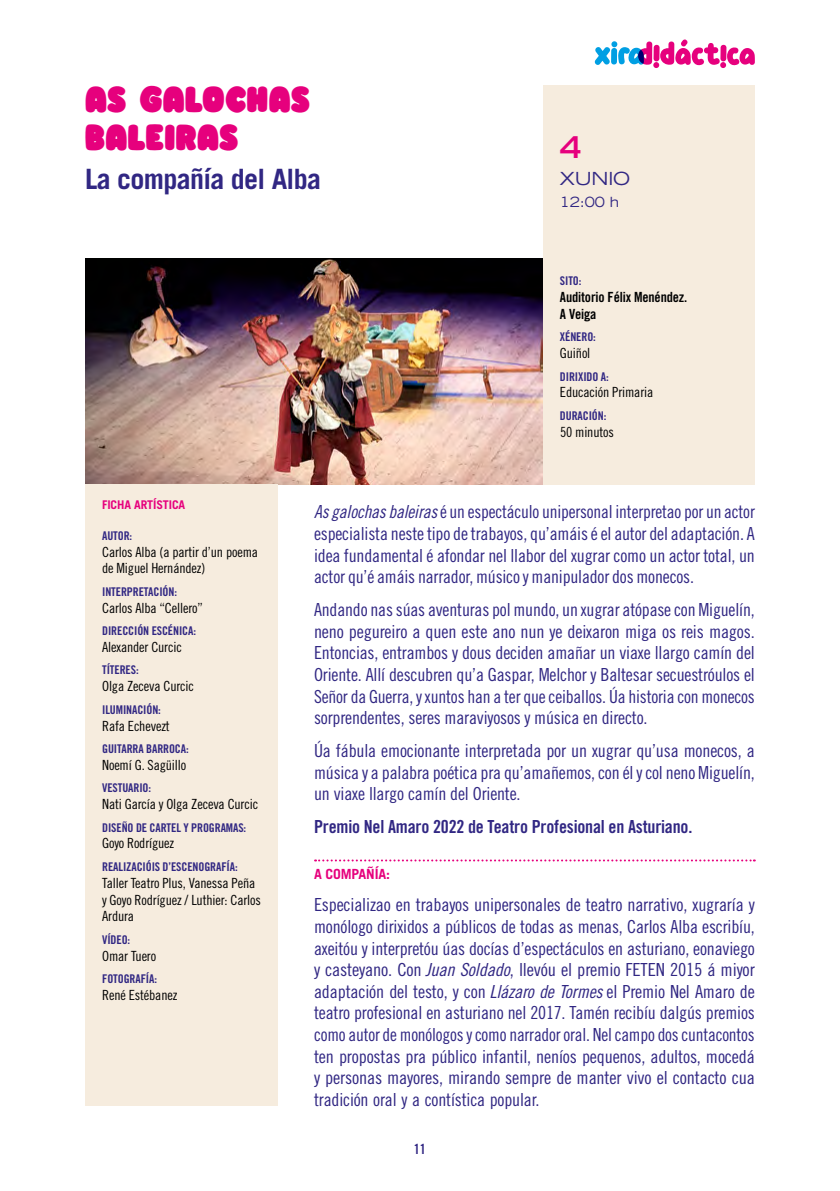
<style>
.page{position:relative;width:840px;height:1191px;background:#fff}
.page>*{position:absolute;margin:0;border:0;box-sizing:border-box;transform-origin:0 0}
.t1{font:900 36px/38px "Knicknack";letter-spacing:.015em;color:#e6007d}
.t2{font:700 expanded 30px "Trade Gothic LT Std";color:#e6007d}
.t3{font:700 28px "Trade Gothic LT Std";letter-spacing:-.025em;color:#312783}
.t4{font:18px/21.6px "Trade Gothic LT Std Cn 18";letter-spacing:-.01em;color:#312783;text-align:justify}
.t5{font:18px "Trade Gothic LT Std Bd Cn 20";letter-spacing:-.01em;color:#312783}
.t6{font:expanded 18px "Trade Gothic LT Std";letter-spacing:-.01em;color:#312783}
.t7{font:14px/16.8px "Trade Gothic LT Std Cn 18";letter-spacing:-.01em;color:#000}
.t8{font:14px/16.8px "Trade Gothic LT Std Bd Cn 20";letter-spacing:-.01em;color:#000}
.t9{font:700 14px "Trade Gothic LT Std";letter-spacing:-.01em;color:#e6007d}
.t10{font:expanded 14px "Trade Gothic LT Std";color:#312783}
.t11{font:14px "Trade Gothic LT Std Bd Cn 20";color:#312783}
.t12{font:12px "Trade Gothic LT Std Bd Cn 20";letter-spacing:-.01em;color:#312783}
.t13{font:700 12px "Trade Gothic LT Std";letter-spacing:-.01em;color:#e6007d}
.s1{font-family:"Trade Gothic LT Std Cn 18 Obl"}
</style>
<div class="page">
<svg style="left:594px;top:39px;width:160px;height:29px"></svg>
<img style="left:85px;top:258px;width:457px;height:226px">
<div style="left:542px;top:85px;width:212px;height:173px;background:#f6ecde"></div>
<div style="left:85px;top:484px;width:193px;height:622px;background:#f6ecde"></div>
<div style="left:542px;top:258px;width:212px;height:226px;background:#f6ecde"></div>
<svg style="left:315px;top:859px;width:439px;height:2px"></svg>
<h1 class="t1" style="left:85px;top:79px;width:226px">AS GALOCHAS<br>BALEIRAS</h1>
<h3 class="t3" style="left:85px;top:162px;width:237px">La compañía del Alba</h3>
<h2 class="t2" style="left:559px;top:127px;width:23px">4</h2>
<p class="t6" style="left:559px;top:166px;width:72px">XUNIO</p>
<p class="t10" style="left:559px;top:193px;width:61px">12:00 h</p>
<p class="t12" style="left:559px;top:274px;width:23px">SITO:</p>
<p class="t8" style="left:559px;top:288px;width:129px">Auditorio Félix Menéndez.<br>A Veiga</p>
<p class="t12" style="left:559px;top:330px;width:37px">XÉNERO:</p>
<p class="t7" style="left:559px;top:344px;width:32px">Guiñol</p>
<p class="t12" style="left:559px;top:369px;width:50px">DIRIXIDO A:</p>
<p class="t7" style="left:559px;top:384px;width:95px">Educación Primaria</p>
<p class="t12" style="left:559px;top:408px;width:48px">DURACIÓN:</p>
<p class="t7" style="left:559px;top:423px;width:55px">50 minutos</p>
<p class="t13" style="left:102px;top:497px;width:85px">FICHA ARTÍSTICA</p>
<p class="t13" style="left:85px;top:506px;width:85px">FICHA ARTÍSTICA</p>
<p class="t12" style="left:102px;top:528px;width:32px">AUTOR:</p>
<p class="t7" style="left:102px;top:543px;width:157px">Carlos Alba (a partir d’un poema de Miguel Hernández)</p>
<p class="t12" style="left:102px;top:584px;width:76px">INTERPRETACIÓN:</p>
<p class="t7" style="left:102px;top:599px;width:102px">Carlos Alba “Cellero”</p>
<p class="t12" style="left:102px;top:623px;width:95px">DIRECCIÓN ESCÉNICA:</p>
<p class="t7" style="left:102px;top:638px;width:81px">Alexander Curcic</p>
<p class="t12" style="left:102px;top:663px;width:38px">TÍTERES:</p>
<p class="t7" style="left:102px;top:677px;width:93px">Olga Zeceva Curcic</p>
<p class="t12" style="left:102px;top:702px;width:60px">ILUMINACIÓN:</p>
<p class="t7" style="left:102px;top:717px;width:69px">Rafa Echevezt</p>
<p class="t12" style="left:102px;top:741px;width:88px">GUITARRA BARROCA:</p>
<p class="t7" style="left:102px;top:756px;width:86px">Noemí G. Sagüillo</p>
<p class="t12" style="left:102px;top:780px;width:50px">VESTUARIO:</p>
<p class="t7" style="left:102px;top:795px;width:157px">Nati García y Olga Zeceva Curcic</p>
<p class="t12" style="left:102px;top:820px;width:145px">DISEÑO DE CARTEL Y PROGRAMAS:</p>
<p class="t7" style="left:102px;top:835px;width:74px">Goyo Rodríguez</p>
<p class="t12" style="left:102px;top:859px;width:137px">REALIZACIÓIS D’ESCENOGRAFÍA:</p>
<p class="t7" style="left:102px;top:874px;width:160px">Taller Teatro Plus, Vanessa Peña y Goyo Rodríguez / Luthier: Carlos<br>Ardura</p>
<p class="t12" style="left:102px;top:932px;width:30px">VÍDEO:</p>
<p class="t7" style="left:102px;top:947px;width:55px">Omar Tuero</p>
<p class="t12" style="left:102px;top:971px;width:56px">FOTOGRAFÍA:</p>
<p class="t7" style="left:102px;top:986px;width:77px">René Estébanez</p>
<p class="t4" style="left:314px;top:501px;width:442px"><span class="s1">As galochas baleiras</span> é un espectáculo unipersonal interpretao por un actor especialista neste tipo de trabayos, qu’amáis é el autor del adaptación. A idea fundamental é afondar nel llabor del xugrar como un actor total, un actor qu’é amáis narrador, músico y manipulador dos monecos.</p>
<p class="t4" style="left:314px;top:599px;width:442px">Andando nas súas aventuras pol mundo, un xugrar atópase con Miguelín, neno pegureiro a quen este ano nun ye deixaron miga os reis magos.<br>Entoncias, entrambos y dous deciden amañar un viaxe llargo camín del Oriente. Allí descubren qu’a Gaspar, Melchor y Baltesar secuestróulos el Señor da Guerra, y xuntos han a ter que ceiballos. Úa historia con monecos sorprendentes, seres maraviyosos y música en directo.</p>
<p class="t4" style="left:314px;top:739px;width:442px">Úa fábula emocionante interpretada por un xugrar qu’usa monecos, a música y a palabra poética pra qu’amañemos, con él y col neno Miguelín, un viaxe llargo camín del Oriente.</p>
<p class="t5" style="left:314px;top:816px;width:379px">Premio Nel Amaro 2022 de Teatro Profesional en Asturiano.</p>
<p class="t9" style="left:314px;top:865px;width:77px">A COMPAÑÍA:</p>
<p class="t4" style="left:314px;top:894px;width:442px">Especializao en trabayos unipersonales de teatro narrativo, xugraría y monólogo dirixidos a públicos de todas as menas, Carlos Alba escribíu, axeitóu y interpretóu úas docías d’espectáculos en asturiano, eonaviego y casteyano. Con <span class="s1">Juan Soldado</span>, llevóu el premio FETEN 2015 á miyor adaptación del testo, y con <span class="s1">Llázaro de Tormes</span> el Premio Nel Amaro de teatro profesional en asturiano nel 2017. Tamén recibíu dalgús premios como autor de monólogos y como narrador oral. Nel campo dos cuntacontos ten propostas pra público infantil, neníos pequenos, adultos, mocedá y personas mayores, mirando sempre de manter vivo el contacto cua tradición oral y a contística popular.</p>
<p class="t11" style="left:413px;top:1140px;width:14px">11</p>
</div>
